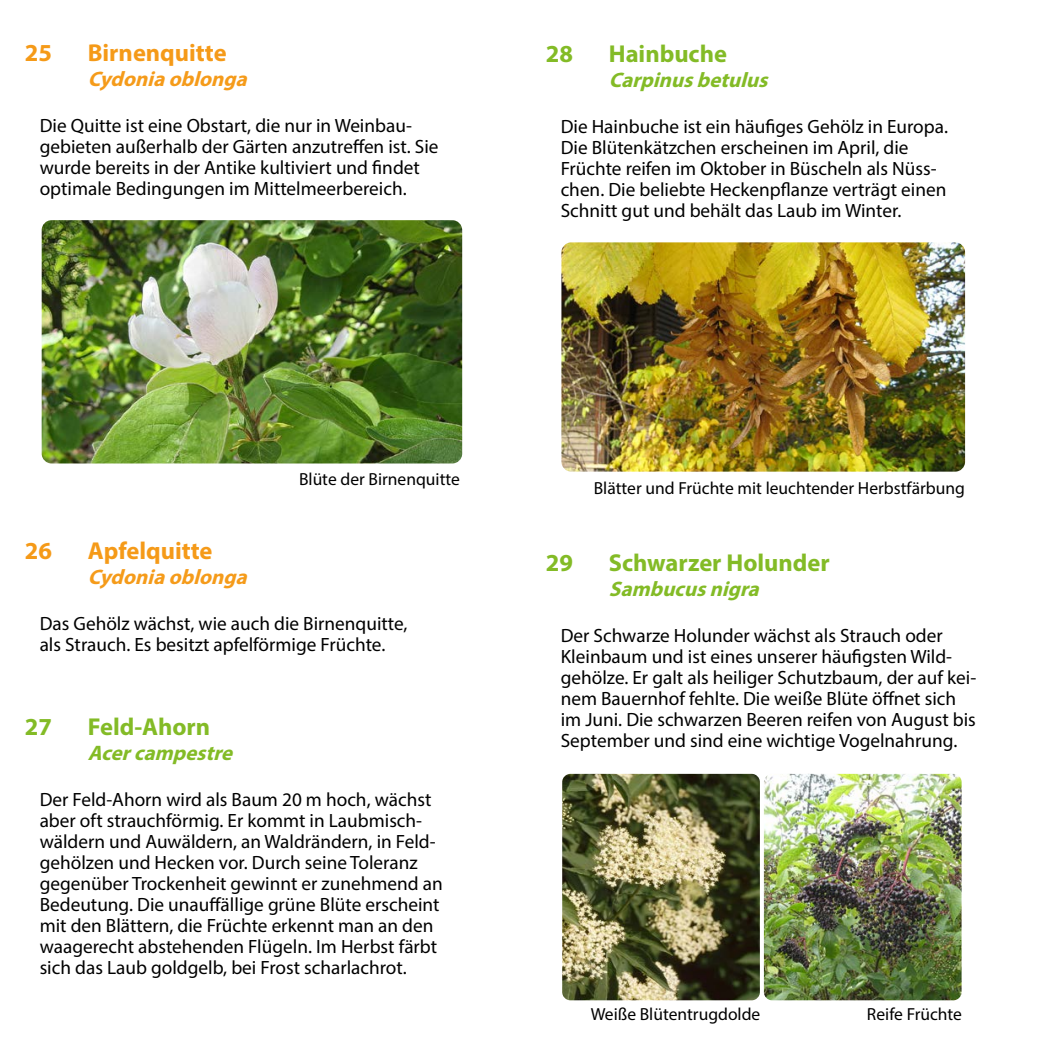
<style>
.page{position:relative;width:1042px;height:1042px;background:#fff}
.page>*{position:absolute;margin:0;border:0;box-sizing:border-box;transform-origin:0 0}
.t1{font:700 24.5px "Myriad Pro";color:#83bb26}
.t2{font:700 24.5px "Myriad Pro";color:#f59a18}
.t3{font:italic 700 21px "Myriad Pro";color:#83bb26}
.t4{font:italic 700 21px "Myriad Pro";color:#f59b1a}
.Fließtext{font:19.25px/21px "Myriad Pro";color:#000}
.t5{font:17.5px "Myriad Pro";color:#000}
</style>
<div class="page">
<img style="left:42px;top:220px;width:420px;height:243px">
<img style="left:561px;top:242px;width:404px;height:230px">
<img style="left:564px;top:775px;width:396px;height:224px">
<div style="left:559px;top:770px;width:204px;height:234px;border:4px solid #fff;border-radius:10px"></div>
<div style="left:760px;top:770px;width:205px;height:234px;border:4px solid #fff;border-radius:10px"></div>
<h3 class="t2" style="left:25px;top:36px;width:29px">25</h3>
<h3 class="t2" style="left:88px;top:36px;width:140px">Birnenquitte</h3>
<p class="t4" style="left:88px;top:65px;width:167px">Cydoniaoblonga</p>
<p class="Fließtext" style="left:40px;top:114px;width:400px">Die Quitte ist eine Obstart, die nur in Weinbau&shy;gebieten außerhalb der Gärten anzutreffen ist. Sie wurde bereits in der Antike kultiviert und findet optimale Bedingungen im Mittelmeerbereich.</p>
<h3 class="t1" style="left:546px;top:38px;width:29px">28</h3>
<h3 class="t1" style="left:609px;top:38px;width:120px">Hainbuche</h3>
<p class="t3" style="left:609px;top:66px;width:167px">Carpinusbetulus</p>
<p class="Fließtext" style="left:561px;top:116px;width:389px">Die Hainbuche ist ein häufiges Gehölz in Europa.<br>Die Blütenkätzchen erscheinen im April, die Früchte reifen im Oktober in Büscheln als Nüss&shy;chen. Die beliebte Heckenpflanze verträgt einen Schnitt gut und behält das Laub im Winter.</p>
<p class="t5" style="left:299px;top:468px;width:162px">Blüte der Birnenquitte</p>
<h3 class="t2" style="left:25px;top:534px;width:29px">26</h3>
<h3 class="t2" style="left:88px;top:534px;width:126px">Apfelquitte</h3>
<p class="t4" style="left:88px;top:563px;width:167px">Cydoniaoblonga</p>
<p class="Fließtext" style="left:40px;top:612px;width:369px">Das Gehölz wächst, wie auch die Birnenquitte, als Strauch. Es besitzt apfelförmige Früchte.</p>
<h3 class="t1" style="left:25px;top:710px;width:29px">27</h3>
<h3 class="t1" style="left:88px;top:710px;width:124px">Feld-Ahorn</h3>
<p class="t3" style="left:88px;top:739px;width:153px">Acercampestre</p>
<p class="Fließtext" style="left:40px;top:788px;width:404px">Der Feld-Ahorn wird als Baum 20 m hoch, wächst aber oft strauchförmig. Er kommt in Laubmisch&shy;wäldern und Auwäldern, an Waldrändern, in Feld&shy;gehölzen und Hecken vor. Durch seine Toleranz gegenüber Trockenheit gewinnt er zunehmend an Bedeutung. Die unauffällige grüne Blüte erscheint mit den Blättern, die Früchte erkennt man an den waagerecht abstehenden Flügeln. Im Herbst färbt sich das Laub goldgelb, bei Frost scharlachrot.</p>
<p class="t5" style="left:594px;top:477px;width:373px">Blätter und Früchte mit leuchtender Herbstfärbung</p>
<h3 class="t1" style="left:546px;top:546px;width:29px">29</h3>
<h3 class="t1" style="left:609px;top:546px;width:222px">Schwarzer Holunder</h3>
<p class="t3" style="left:609px;top:575px;width:158px">Sambucusnigra</p>
<p class="Fließtext" style="left:561px;top:624px;width:417px">Der Schwarze Holunder wächst als Strauch oder Kleinbaum und ist eines unserer häufigsten Wild&shy;gehölze. Er galt als heiliger Schutzbaum, der auf kei&shy;nem Bauernhof fehlte. Die weiße Blüte öffnet sich im Juni. Die schwarzen Beeren reifen von August bis September und sind eine wichtige Vogelnahrung.</p>
<p class="t5" style="left:591px;top:1004px;width:171px">Weiße Blütentrugdolde</p>
<p class="t5" style="left:867px;top:1004px;width:97px">Reife Früchte</p>
</div>
